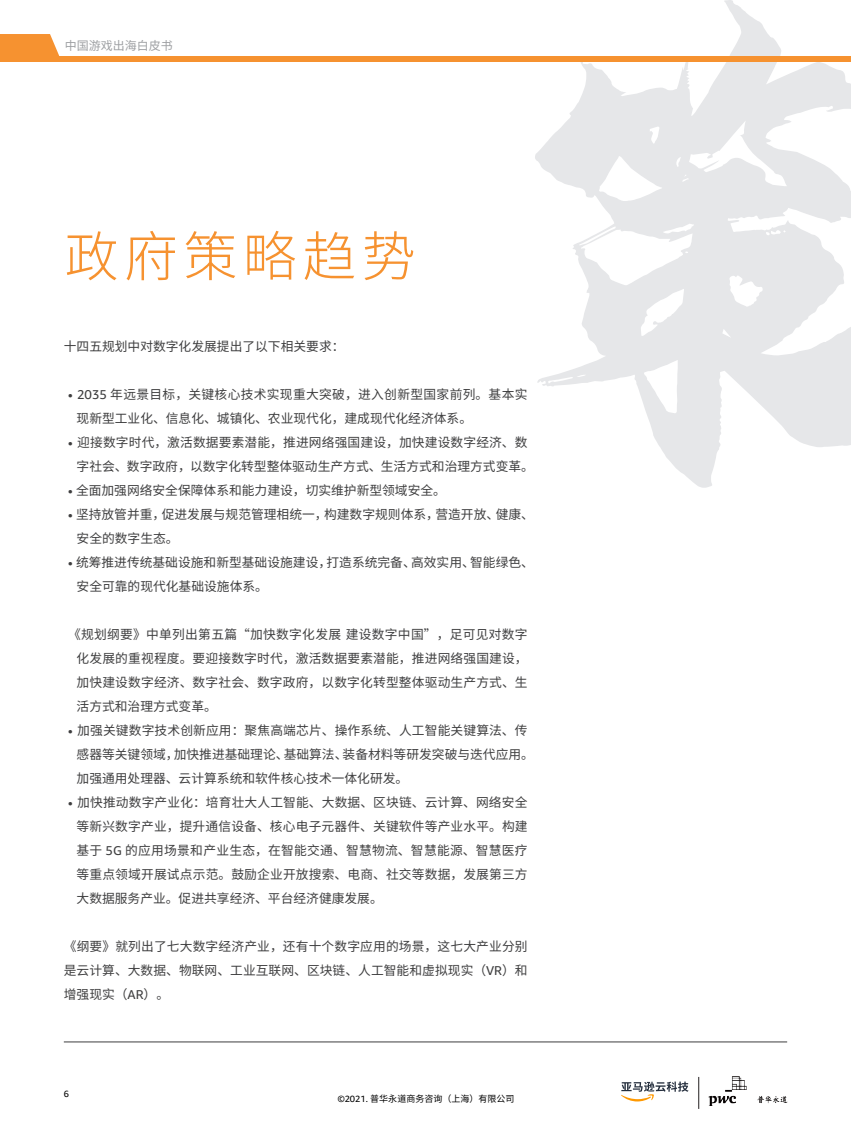
<style>
.page{position:relative;width:851px;height:1127px;background:#fff}
.page>*{position:absolute;margin:0;border:0;box-sizing:border-box;transform-origin:0 0}
.t1{font:300 54px "Source Han Sans CN";letter-spacing:.1em;color:#f69230}
.t2{font:12.75px/24px "Source Han Sans CN";color:#3e3e3f}
.t3{font:12.75px/24px "Source Han Sans CN";letter-spacing:.025em;color:#3e3e3f}
.t4{font:12px "Source Han Sans CN";color:#9d9fa2}
.t5{font:9px "Source Han Sans CN";color:#000}
.t6{font:9px "Amazon Ember";color:#000}
.s1{font-family:"Amazon Ember"}
</style>
<div class="page">
<div style="left:0;top:57px;width:787px;height:5px;background:#f69230"></div>
<svg style="left:0;top:34px;width:61px;height:23px"></svg>
<svg style="left:621px;top:1081px;width:67px;height:20px"></svg>
<hr style="left:698px;top:1077px;width:1px;height:32px;background:#231f20">
<img style="left:708px;top:1077px;width:79px;height:28px">
<hr style="left:64px;top:1041px;width:723px;height:1px;background:#3e3e3f">
<svg style="left:535px;top:0;width:315px;height:488px;fill:#e7e7e9"></svg>
<div style="left:64px;top:57px;width:786px;height:5px;background:#f69230"></div>
<p class="t4" style="left:65px;top:39px;width:109px">中国游戏出海白皮书</p>
<h1 class="t1" style="left:64px;top:226px;width:352px">政府策略趋势</h1>
<p class="t2" style="left:64px;top:334px;width:282px">十四五规划中对数字化发展提出了以下相关要求：</p>
<p class="t3" style="left:77px;top:382px;width:452px;text-indent:-9px"><span class="s1">• 2035</span> 年远景目标，关键核心技术实现重大突破，进入创新型国家前列。基本实现新型工业化、信息化、城镇化、农业现代化，建成现代化经济体系。</p>
<p class="t2" style="left:77px;top:430px;width:459px;text-indent:-9px"><span class="s1">•</span> 迎接数字时代，激活数据要素潜能，推进网络强国建设，加快建设数字经济、数字社会、数字政府，以数字化转型整体驱动生产方式、生活方式和治理方式变革。</p>
<p class="t2" style="left:68px;top:478px;width:379px"><span class="s1">•</span> 全面加强网络安全保障体系和能力建设，切实维护新型领域安全。</p>
<p class="t2" style="left:77px;top:502px;width:459px;text-indent:-9px"><span class="s1">•</span> 坚持放管并重，促进发展与规范管理相统一，构建数字规则体系，营造开放、健康、安全的数字生态。</p>
<p class="t2" style="left:77px;top:550px;width:459px;text-indent:-9px"><span class="s1">•</span> 统筹推进传统基础设施和新型基础设施建设，打造系统完备、高效实用、智能绿色、安全可靠的现代化基础设施体系。</p>
<p class="t2" style="left:77px;top:622px;width:452px;text-align:justify;text-indent:-9px">《规划纲要》中单列出第五篇“加快数字化发展建设数字中国”，足可见对数字化发展的重视程度。要迎接数字时代，激活数据要素潜能，推进网络强国建设，加快建设数字经济、数字社会、数字政府，以数字化转型整体驱动生产方式、生活方式和治理方式变革。</p>
<p class="t2" style="left:77px;top:718px;width:459px;text-indent:-9px"><span class="s1">•</span> 加强关键数字技术创新应用：聚焦高端芯片、操作系统、人工智能关键算法、传感器等关键领域，加快推进基础理论、基础算法、装备材料等研发突破与迭代应用。加强通用处理器、云计算系统和软件核心技术一体化研发。</p>
<p class="t2" style="left:77px;top:790px;width:452px;text-align:justify;text-indent:-9px"><span class="s1">•</span> 加快推动数字产业化：培育壮大人工智能、大数据、区块链、云计算、网络安全等新兴数字产业，提升通信设备、核心电子元器件、关键软件等产业水平。构建基于 <span class="s1">5G</span> 的应用场景和产业生态，在智能交通、智慧物流、智慧能源、智慧医疗等重点领域开展试点示范。鼓励企业开放搜索、电商、社交等数据，发展第三方大数据服务产业。促进共享经济、平台经济健康发展。</p>
<p class="t2" style="left:64px;top:934px;width:465px;text-align:justify">《纲要》就列出了七大数字经济产业，还有十个数字应用的场景，这七大产业分别是云计算、大数据、物联网、工业互联网、区块链、人工智能和虚拟现实（<span class="s1">VR</span>）和增强现实（<span class="s1">AR</span>）。</p>
<p class="t6" style="left:64px;top:1088px;width:7px">6</p>
<p class="t5" style="left:338px;top:1093px;width:178px"><span class="s1">©2021.</span> 普华永道商务咨询（上海）有限公司</p>
</div>
